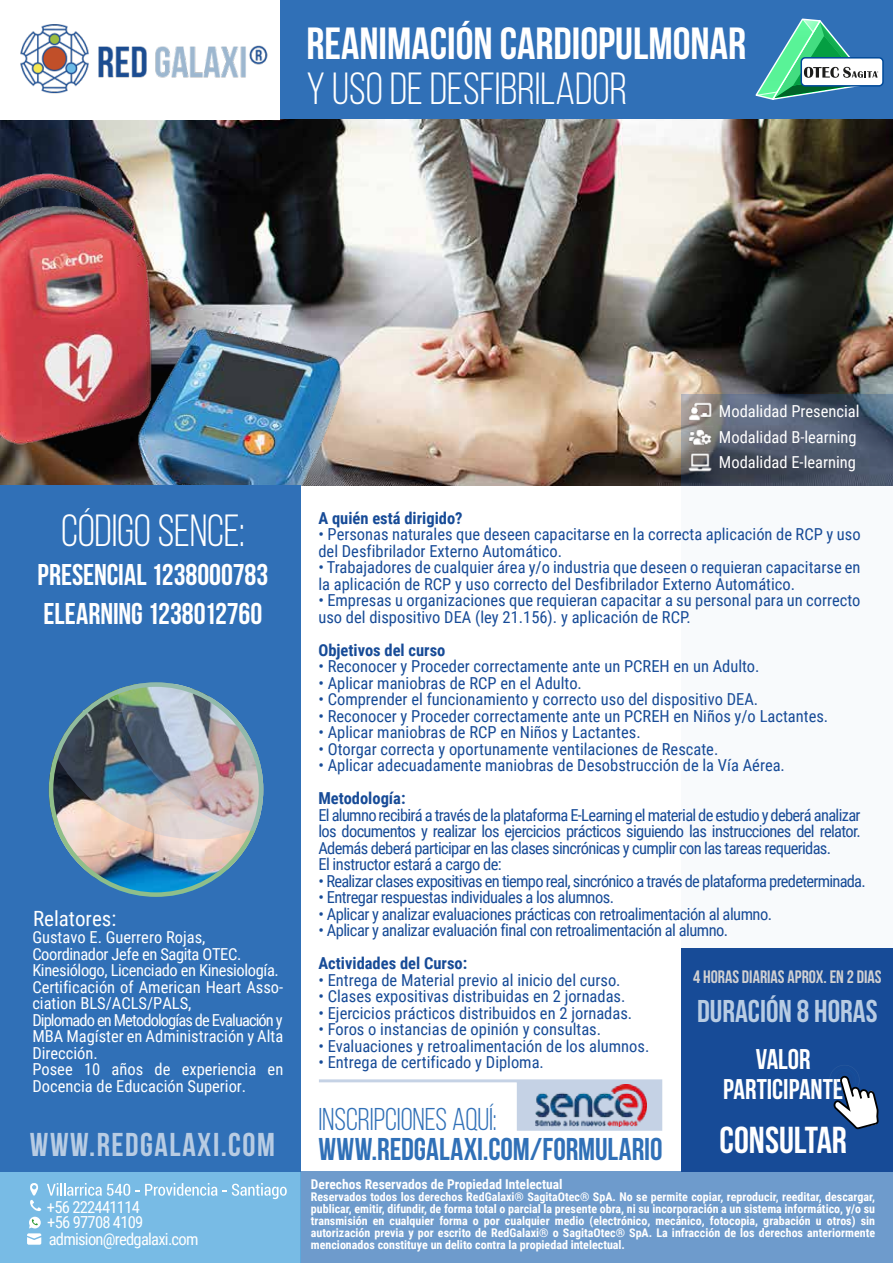
<style>
.page{position:relative;width:893px;height:1263px;background:#fff}
.page>*{position:absolute;margin:0;border:0;box-sizing:border-box;transform-origin:0 0}
.t1{font:45px "Bebas Neue";color:#fff}
.t2{font:700 45px "Bebas Neue";color:#fff}
.t3{font:700 37.5px "Bebas Neue";color:#fff}
.t4{font:700 33px "Bebas Neue";letter-spacing:.045em;color:#b8cce3}
.t5{font:700 31.5px "Bebas Neue";color:#3070b7}
.t6{font:31.5px "Bebas Neue";letter-spacing:-.005em;color:#3070b7}
.t7{font:700 31.5px "Bebas Neue";color:#b8cce3}
.t8{font:700 30px/39px "Bebas Neue";color:#fff}
.t9{font:700 28.5px/30px "Bebas Neue";color:#fff;text-align:center}
.t10{font:21px "Roboto Condensed";color:#fff}
.t11{font:700 18px "Bebas Neue";color:#d1d0d1}
.t12{font:16.5px/16.5px "Roboto Condensed";color:#174b97}
.t13{font:16.5px/16.5px "Roboto Condensed";color:#fff}
.t14{font:16.5px/16.5px "Roboto Condensed";letter-spacing:-.04em;color:#174b97}
.t15{font:16.5px "Roboto Condensed";letter-spacing:-.03em;color:#174b97}
.t16{font:16.5px "Roboto Condensed";letter-spacing:-.045em;color:#174b97}
.t17{font:700 16.5px "Roboto Condensed";color:#174b97}
.t18{font:16.5px "Roboto Condensed";letter-spacing:-.045em;color:#fff}
.t19{font:700 13.5px "Roboto Condensed";color:#fff}
.t20{font:700 12px/12px "Roboto Condensed";color:#fff;text-align:justify}
</style>
<div class="page">
<img style="left:0;top:102px;width:893px;height:383px">
<img style="left:0;top:164px;width:377px;height:321px">
<div style="left:0;top:0;width:892px;height:118px;background:#3070b7"></div>
<div style="left:300px;top:1171px;width:593px;height:92px;background:#6e9bcc"></div>
<div style="left:682px;top:948px;width:211px;height:223px;background:#174b97"></div>
<div style="left:682px;top:486px;width:211px;height:462px;background:#f8fafc"></div>
<div style="left:0;top:1171px;width:300px;height:92px;background:#78bbe5"></div>
<div style="left:801px;top:58px;width:82px;height:28px;background:#fff;border-radius:4px"></div>
<div style="left:800px;top:57px;width:84px;height:30px;border:2px solid #004a9a;border-radius:4px"></div>
<svg style="left:755px;top:18px;width:123px;height:82px"></svg>
<div style="left:0;top:485px;width:300px;height:686px;background:#3070b7"></div>
<div style="left:0;top:0;width:279px;height:120px;background:#fff"></div>
<img style="left:61px;top:839px;width:191px;height:58px">
<img style="left:49px;top:682px;width:214px;height:157px">
<svg style="left:829px;top:1065px;width:50px;height:64px"></svg>
<svg style="left:319px;top:1079px;width:343px;height:52px"></svg>
<img style="left:20px;top:24px;width:248px;height:70px">
<svg style="left:47px;top:1183px;width:170px;height:13px"></svg>
<svg style="left:223px;top:1183px;width:64px;height:16px"></svg>
<svg style="left:27px;top:1217px;width:14px;height:28px"></svg>
<svg style="left:30px;top:1183px;width:11px;height:28px"></svg>
<img style="left:535px;top:1085px;width:112px;height:41px">
<svg style="left:682px;top:394px;width:211px;height:92px;background:#4f5a6c"></svg>
<img style="left:686px;top:401px;width:27px;height:73px">
<h1 class="t2" style="left:306px;top:19px;width:441px">REANIMACIÓN CARDIOPULMONAR</h1>
<h1 class="t1" style="left:306px;top:65px;width:322px">Y USO DE DESFIBRILADOR</h1>
<h1 class="t1" style="left:61px;top:506px;width:185px">CÓDIGO SENCE:</h1>
<h3 class="t8" style="left:38px;top:555px;width:232px">PRESENCIAL 1238000783<br>ELEARNING 1238012760</h3>
<p class="t10" style="left:33px;top:904px;width:85px">Relatores:</p>
<p class="t13" style="left:32px;top:928px;width:252px">Gustavo E. Guerrero Rojas,<br>Coordinador Jefe en Sagita OTEC.<br>Kinesiólogo, Licenciado en Kinesiología.<br>Certificación of American Heart Asso&shy;ciation BLS/ACLS/PALS,<br>Diplomado en Metodologías de Evaluación y<br>MBA Magíster en Administración y Alta<br>Dirección.<br>Posee 10 años de experiencia en<br>Docencia de Educación Superior.</p>
<h3 class="t4" style="left:30px;top:1126px;width:247px">WWW.REDGALAXI.COM</h3>
<p class="t18" style="left:47px;top:1195px;width:95px">+56 222441114</p>
<p class="t18" style="left:47px;top:1211px;width:98px">+56 97708 4109</p>
<p class="t18" style="left:49px;top:1227px;width:151px">admision@redgalaxi.com</p>
<p class="t13" style="left:719px;top:398px;width:142px;line-height:25.5px">Modalidad Presencial<br>Modalidad B-learning<br>Modalidad E-learning</p>
<p class="t17" style="left:318px;top:506px;width:146px">A quién está dirigido?</p>
<p class="t12" style="left:318px;top:525px;width:544px">• Personas naturales que deseen capacitarse en la correcta aplicación de RCP y uso del Desfibrilador Externo Automático.</p>
<p class="t12" style="left:318px;top:558px;width:544px">• Trabajadores de cualquier área y/o industria que deseen o requieran capacitarse en la aplicación de RCP y uso correcto del Desfibrilador Externo Automático.</p>
<p class="t12" style="left:318px;top:591px;width:544px">• Empresas u organizaciones que requieran capacitar a su personal para un correcto uso del dispositivo DEA (ley 21.156). y aplicación de RCP.</p>
<p class="t17" style="left:318px;top:638px;width:129px">Objetivos del curso</p>
<p class="t12" style="left:318px;top:657px;width:443px">• Reconocer y Proceder correctamente ante un PCREH en un Adulto.</p>
<p class="t12" style="left:318px;top:674px;width:265px">• Aplicar maniobras de RCP en el Adulto.</p>
<p class="t12" style="left:318px;top:690px;width:441px">• Comprender el funcionamiento y correcto uso del dispositivo DEA.</p>
<p class="t12" style="left:318px;top:707px;width:511px">• Reconocer y Proceder correctamente ante un PCREH en Niños y/o Lactantes.</p>
<p class="t12" style="left:318px;top:723px;width:324px">• Aplicar maniobras de RCP en Niños y Lactantes.</p>
<p class="t12" style="left:318px;top:740px;width:401px">• Otorgar correcta y oportunamente ventilaciones de Rescate.</p>
<p class="t12" style="left:318px;top:756px;width:468px">• Aplicar adecuadamente maniobras de Desobstrucción de la Vía Aérea.</p>
<p class="t17" style="left:318px;top:787px;width:89px">Metodología:</p>
<p class="t14" style="left:318px;top:806px;width:544px">El alumno recibirá a través de la plataforma E-Learning el material de estudio y deberá analizar los documentos y realizar los ejercicios prácticos siguiendo las instrucciones del relator.<br>Además deberá participar en las clases sincrónicas y cumplir con las tareas requeridas.<br>El instructor estará a cargo de:</p>
<p class="t16" style="left:318px;top:869px;width:549px">• Realizar clases expositivas en tiempo real, sincrónico a través de plataforma predeterminada.</p>
<p class="t15" style="left:318px;top:886px;width:297px">• Entregar respuestas individuales a los alumnos.</p>
<p class="t15" style="left:318px;top:902px;width:455px">• Aplicar y analizar evaluaciones prácticas con retroalimentación al alumno.</p>
<p class="t15" style="left:318px;top:919px;width:411px">• Aplicar y analizar evaluación final con retroalimentación al alumno.</p>
<p class="t17" style="left:318px;top:952px;width:150px">Actividades del Curso:</p>
<p class="t12" style="left:318px;top:971px;width:304px">• Entrega de Material previo al inicio del curso.</p>
<p class="t12" style="left:318px;top:987px;width:309px">• Clases expositivas distribuidas en 2 jornadas.</p>
<p class="t12" style="left:318px;top:1004px;width:315px">• Ejercicios prácticos distribuidos en 2 jornadas.</p>
<p class="t12" style="left:318px;top:1020px;width:284px">• Foros o instancias de opinión y consultas.</p>
<p class="t12" style="left:318px;top:1037px;width:332px">• Evaluaciones y retroalimentación de los alumnos.</p>
<p class="t12" style="left:318px;top:1053px;width:227px">• Entrega de certificado y Diploma.</p>
<h3 class="t9" style="left:723px;top:1044px;width:122px">VALOR<br>PARTICIPANTE</h3>
<h2 class="t3" style="left:720px;top:1119px;width:129px">CONSULTAR</h2>
<p class="t11" style="left:693px;top:967px;width:190px">4 HORAS DIARIAS APROX. EN 2 DIAS</p>
<h3 class="t7" style="left:697px;top:994px;width:182px">DURACIÓN 8 HORAS</h3>
<h3 class="t6" style="left:318px;top:1102px;width:180px">INSCRIPCIONES AQUÍ:</h3>
<h3 class="t5" style="left:318px;top:1132px;width:346px">WWW.REDGALAXI.COM/FORMULARIO</h3>
<p class="t19" style="left:311px;top:1175px;width:253px">Derechos Reservados de Propiedad Intelectual</p>
<p class="t20" style="left:311px;top:1190px;width:566px">Reservados todos los derechos RedGalaxi® SagitaOtec® SpA. No se permite copiar, reproducir, reeditar, descargar, publicar, emitir, difundir, de forma total o parcial la presente obra, ni su incorporación a un sistema informático, y/o su transmisión en cualquier forma o por cualquier medio (electrónico, mecánico, fotocopia, grabación u otros) sin autorización previa y por escrito de RedGalaxi® o SagitaOtec® SpA. La infracción de los derechos anteriormente mencionados constituye un delito contra la propiedad intelectual.</p>
</div>
